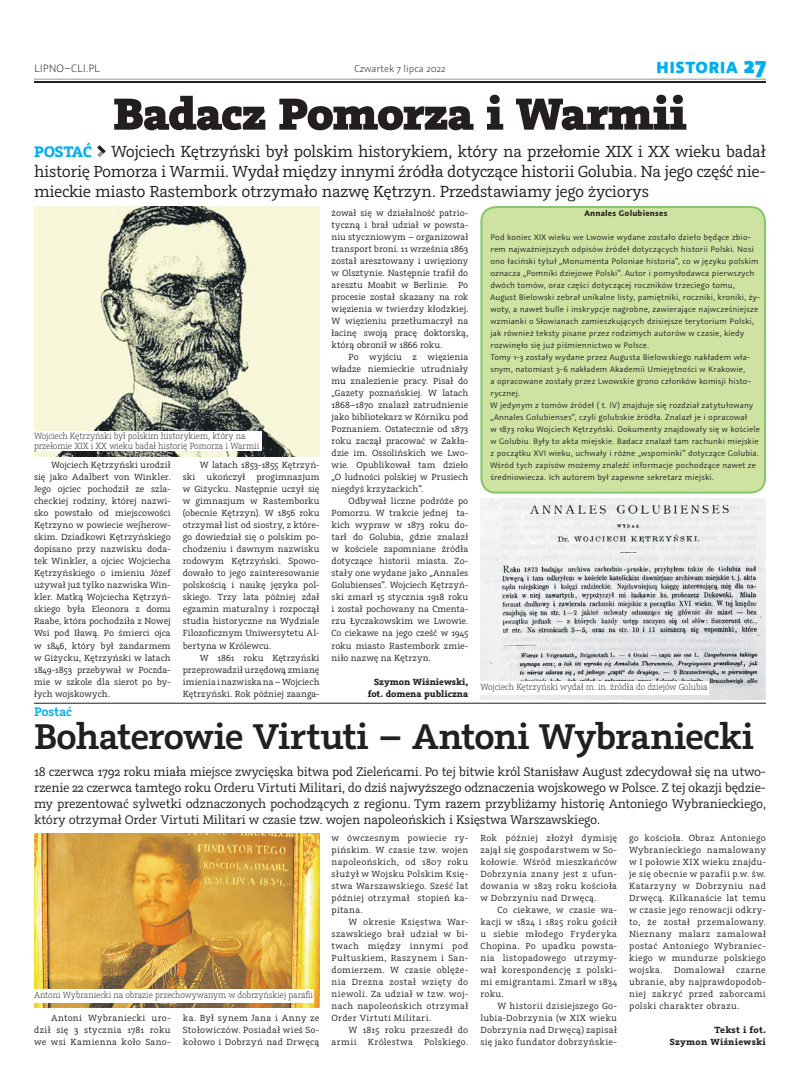
<style>
.page{position:relative;width:800px;height:1078px;background:#fff}
.page>*{position:absolute;margin:0;border:0;box-sizing:border-box;transform-origin:0 0}
.t1{font:800 50px "Graublau Slab";letter-spacing:-.025em;color:#231f20}
.t2{font:600 40px "Graublau Slab";letter-spacing:-.03em;color:#231f20}
.t3{font:18px/20px "Graublau Slab";letter-spacing:-.02em;color:#231f20;text-align:justify}
.t4{font:800 18px "Graublau Sans";letter-spacing:.03em;color:#00aeef}
.t5{font:14px/16px "Graublau Slab";letter-spacing:-.02em;color:#231f20;text-align:justify}
.t6{font:600 14px "Graublau Slab";letter-spacing:-.01em;color:#00aeef}
.t7{font:300 12px "Graublau Sans";color:#231f20}
.t8{font:300 11px "Graublau Sans";color:#231f20}
.t9{font:10px/12px "Graublau Slab";letter-spacing:.015em;color:#231f20;text-align:justify}
.t10{font:300 10px/10px "Graublau Slab";letter-spacing:-.01em;color:#231f20;scale:.94 1}
.t11{font:700 10px/12px "Graublau Slab";letter-spacing:.005em;color:#231f20;text-align:right}
.t12{font:700 10px/12px "Graublau Slab";letter-spacing:.025em;color:#231f20;text-align:right}
.t13{font:9px/12px "Graublau Sans";letter-spacing:.015em;color:#231f20}
.t14{font:700 9px "Graublau Sans";letter-spacing:.02em;color:#231f20}
.s1{font-size:26px}
.s2{font-weight:700;font-size:17px;color:#00aeef}
</style>
<div class="page">
<hr style="left:34px;top:79px;width:731px;height:1px;background:#939598">
<hr style="left:34px;top:81px;width:731px;height:2px;background:#231f20">
<hr style="left:34px;top:702px;width:731px;height:1px;background:#231f20">
<svg style="left:97px;top:145px;width:9px;height:12px"></svg>
<img style="left:480px;top:498px;width:285px;height:201px">
<img style="left:34px;top:206px;width:285px;height:250px">
<div style="left:481px;top:207px;width:283px;height:285px;background:#cee2a2;border-radius:14px"></div>
<div style="left:480px;top:206px;width:285px;height:287px;border:2px solid #83c66b;border-radius:14px"></div>
<div style="left:34px;top:431px;width:227px;height:19px;background:#fff"></div>
<div style="left:480px;top:681px;width:228px;height:14px;background:#fff"></div>
<img style="left:34px;top:833px;width:285px;height:173px">
<div style="left:34px;top:988px;width:279px;height:13px;background:#fff"></div>
<p class="t7" style="left:34px;top:61px;width:67px">LIPNO–CLI.PL</p>
<p class="t8" style="left:354px;top:62px;width:92px">Czwartek 7 lipca 2022</p>
<h3 class="t4" style="left:656px;top:55px;width:112px">HISTORIA <span class="s1">27</span></h3>
<h1 class="t1" style="left:113px;top:80px;width:575px">Badacz Pomorza i Warmii</h1>
<p class="t3" style="left:34px;top:141px;width:733px"><span class="s2">POSTAĆ</span> Wojciech Kętrzyński był polskim historykiem, który na przełomie XIX i XX wieku badał historię Pomorza i Warmii. Wydał między innymi źródła dotyczące historii Golubia. Na jego część nie&shy;mieckie miasto Rastembork otrzymało nazwę Kętrzyn. Przedstawiamy jego życiorys</p>
<p class="t10" style="left:34px;top:430px;width:241px">Wojciech Kętrzyński był polskim historykiem, który na przełomie XIX i XX wieku badał historię Pomorza i Warmii</p>
<p class="t9" style="left:34px;top:459px;width:138px;text-indent:17px">Wojciech Kętrzyński urodził się jako Adalbert von Winkler.<br>Jego ojciec pochodził ze szla&shy;checkiej rodziny, której nazwi&shy;sko powstało od miejscowości Kętrzyno w powiecie wejherow&shy;skim. Dziadkowi Kętrzyńskiego dopisano przy nazwisku doda&shy;tek Winkler, a ojciec Wojciecha Kętrzyńskiego o imieniu Józef używał już tylko nazwiska Win&shy;kler. Matką Wojciecha Kętrzyń&shy;skiego była Eleonora z domu Raabe, która pochodziła z Nowej Wsi pod Iławą. Po śmierci ojca w 1846, który był żandarmem w Giżycku, Kętrzyński w latach 1849-1853 przebywał w Poczda&shy;mie w szkole dla sierot po by&shy;łych wojskowych.</p>
<p class="t9" style="left:183px;top:459px;width:138px;text-indent:17px">W latach 1853-1855 Kętrzyń&shy;ski ukończył progimnazjum w Giżycku. Następnie uczył się w gimnazjum w Rastemborku (obecnie Kętrzyn). W 1856 roku otrzymał list od siostry, z które&shy;go dowiedział się o polskim po&shy;chodzeniu i dawnym nazwisku rodowym Kętrzyński. Spowo&shy;dowało to jego zainteresowanie polskością i naukę języka pol&shy;skiego. Trzy lata później zdał egzamin maturalny i rozpoczął studia historyczne na Wydziale Filozoficznym Uniwersytetu Al&shy;bertyna w Królewcu.</p>
<p class="t9" style="left:183px;top:651px;width:138px;text-indent:17px">W 1861 roku Kętrzyński przeprowadził urzędową zmianę imienia inazwiska na – Wojciech Kętrzyński. Rok później zaanga-</p>
<p class="t9" style="left:331px;top:207px;width:138px">żował się w działalność patrio&shy;tyczną i brał udział w powsta&shy;niu styczniowym – organizował transport broni. 11 września 1863 został aresztowany i uwięziony w Olsztynie. Następnie trafił do aresztu Moabit w Berlinie. Po procesie został skazany na rok więzienia w twierdzy kłodzkiej.<br>W więzieniu przetłumaczył na łacinę swoją pracę doktorską, którą obronił w 1866 roku.</p>
<p class="t9" style="left:331px;top:351px;width:138px;text-indent:17px">Po wyjściu z więzienia władze niemieckie utrudniały mu znalezienie pracy. Pisał do „Gazety poznańskiej. W latach 1868–1870 znalazł zatrudnienie jako bibliotekarz w Kórniku pod Poznaniem. Ostatecznie od 1873 roku zaczął pracować w Zakła&shy;dzie im. Ossolińskich we Lwo&shy;wie. Opublikował tam dzieło „O ludności polskiej w Prusiech niegdyś krzyżackich”.</p>
<p class="t9" style="left:331px;top:495px;width:138px;text-indent:17px">Odbywał liczne podróże po Pomorzu. W trakcie jednej ta&shy;kich wypraw w 1873 roku do&shy;tarł do Golubia, gdzie znalazł w kościele zapomniane źródła dotyczące historii miasta. Zo&shy;stały one wydane jako „Annales Golubienses”. Wojciech Kętrzyń&shy;ski zmarł 15 stycznia 1918 roku i został pochowany na Cmenta&shy;rzu Łyczakowskim we Lwowie.<br>Co ciekawe na jego cześć w 1945 roku miasto Rastembork zmie&shy;niło nazwę na Kętrzyn.</p>
<p class="t11" style="left:367px;top:675px;width:102px">Szymon Wiśniewski, fot. domena publiczna</p>
<p class="t14" style="left:584px;top:207px;width:85px">Annales Golubienses</p>
<p class="t13" style="left:490px;top:231px;width:271px">Pod koniec XIX wieku we Lwowie wydane zostało dzieło będące zbio&shy;rem najważniejszych odpisów źródeł dotyczących historii Polski. Nosi ono łaciński tytuł „Monumenta Poloniae historia”, co w języku polskim oznacza „Pomniki dziejowe Polski”. Autor i pomysłodawca pierwszych dwóch tomów, oraz części dotyczącej roczników trzeciego tomu, August Bielowski zebrał unikalne listy, pamiętniki, roczniki, kroniki, ży&shy;woty, a nawet bulle i inskrypcje nagrobne, zawierające najwcześniejsze wzmianki o Słowianach zamieszkujących dzisiejsze terytorium Polski, jak również teksty pisane przez rodzimych autorów w czasie, kiedy rozwinęło się już piśmiennictwo w Polsce.<br>Tomy 1-3 zostały wydane przez Augusta Bielowskiego nakładem wła&shy;snym, natomiast 3-6 nakładem Akademii Umiejętności w Krakowie,<br>a opracowane zostały przez Lwowskie grono członków komisji histo&shy;rycznej.<br>W jedynym z tomów źródeł ( t. IV) znajduje się rozdział zatytułowany „Annales Golubienses”, czyli golubskie źródła. Znalazł je i opracował<br>w 1873 roku Wojciech Kętrzyński. Dokumenty znajdowały się w kościele w Golubiu. Były to akta miejskie. Badacz znalazł tam rachunki miejskie z początku XVI wieku, uchwały i różne „wspominki” dotyczące Golubia.<br>Wśród tych zapisów możemy znaleźć informacje pochodzące nawet ze średniowiecza. Ich autorem był zapewne sekretarz miejski.</p>
<p class="t10" style="left:480px;top:682px;width:243px">Wojciech Kętrzyński wydał m. in. źródła do dziejów Golubia</p>
<h3 class="t6" style="left:34px;top:702px;width:40px">Postać</h3>
<h2 class="t2" style="left:34px;top:710px;width:721px">Bohaterowie Virtuti – Antoni Wybraniecki</h2>
<p class="t5" style="left:34px;top:762px;width:733px">18 czerwca 1792 roku miała miejsce zwycięska bitwa pod Zieleńcami. Po tej bitwie król Stanisław August zdecydował się na utwo&shy;rzenie 22 czerwca tamtego roku Orderu Virtuti Militari, do dziś najwyższego odznaczenia wojskowego w Polsce. Z tej okazji będzie&shy;my prezentować sylwetki odznaczonych pochodzących z regionu. Tym razem przybliżamy historię Antoniego Wybranieckiego, który otrzymał Order Virtuti Militari w czasie tzw. wojen napoleońskich i Księstwa Warszawskiego.</p>
<p class="t10" style="left:34px;top:989px;width:298px">Antoni Wybraniecki na obrazie przechowywanym w dobrzyńskiej parafii</p>
<p class="t9" style="left:34px;top:1011px;width:138px;text-indent:17px">Antoni Wybraniecki uro&shy;dził się 3 stycznia 1781 roku we wsi Kamienna koło Sano-</p>
<p class="t9" style="left:183px;top:1011px;width:138px">ka. Był synem Jana i Anny ze Stołowiczów. Posiadał wieś So&shy;kołowo i Dobrzyń nad Drwęcą</p>
<p class="t9" style="left:331px;top:831px;width:138px">w ówczesnym powiecie ry&shy;pińskim. W czasie tzw. wojen napoleońskich, od 1807 roku służył w Wojsku Polskim Księ&shy;stwa Warszawskiego. Sześć lat później otrzymał stopień ka&shy;pitana.</p>
<p class="t9" style="left:331px;top:915px;width:138px;text-indent:17px">W okresie Księstwa War&shy;szawskiego brał udział w bi&shy;twach między innymi pod Pułtuskiem, Raszynem i San&shy;domierzem. W czasie oblęże&shy;nia Drezna został wzięty do niewoli. Za udział w tzw. woj&shy;nach napoleońskich otrzymał Order Virtuti Militari.</p>
<p class="t9" style="left:331px;top:1023px;width:138px;text-align:right">W 1815 roku przeszedł do armii Królestwa Polskiego.</p>
<p class="t9" style="left:480px;top:831px;width:138px">Rok później złożył dymisję zajął się gospodarstwem w So&shy;kołowie. Wśród mieszkańców Dobrzynia znany jest z ufun&shy;dowania w 1823 roku kościoła w Dobrzyniu nad Drwęcą.</p>
<p class="t9" style="left:480px;top:903px;width:138px;text-indent:17px">Co ciekawe, w czasie wa&shy;kacji w 1824 i 1825 roku gościł u siebie młodego Fryderyka Chopina. Po upadku powsta&shy;nia listopadowego utrzymy&shy;wał korespondencję z polski&shy;mi emigrantami. Zmarł w 1834 roku.</p>
<p class="t9" style="left:480px;top:999px;width:138px;text-indent:17px">W historii dzisiejszego Go&shy;lubia-Dobrzynia (w XIX wieku Dobrzynia nad Drwęcą) zapisał się jako fundator dobrzyńskie-</p>
<p class="t9" style="left:629px;top:831px;width:138px">go kościoła. Obraz Antoniego Wybranieckiego namalowany w I połowie XIX wieku znajdu&shy;je się obecnie w parafii p.w. św.<br>Katarzyny w Dobrzyniu nad Drwęcą. Kilkanaście lat temu w czasie jego renowacji odkry&shy;to, że został przemalowany.<br>Nieznany malarz zamalował postać Antoniego Wybraniec&shy;kiego w mundurze polskiego wojska. Domalował czarne ubranie, aby najprawdopodob&shy;niej zakryć przed zaborcami polski charakter obrazu.</p>
<p class="t12" style="left:669px;top:1023px;width:98px">Tekst i fot.<br>Szymon Wiśniewski</p>
</div>
